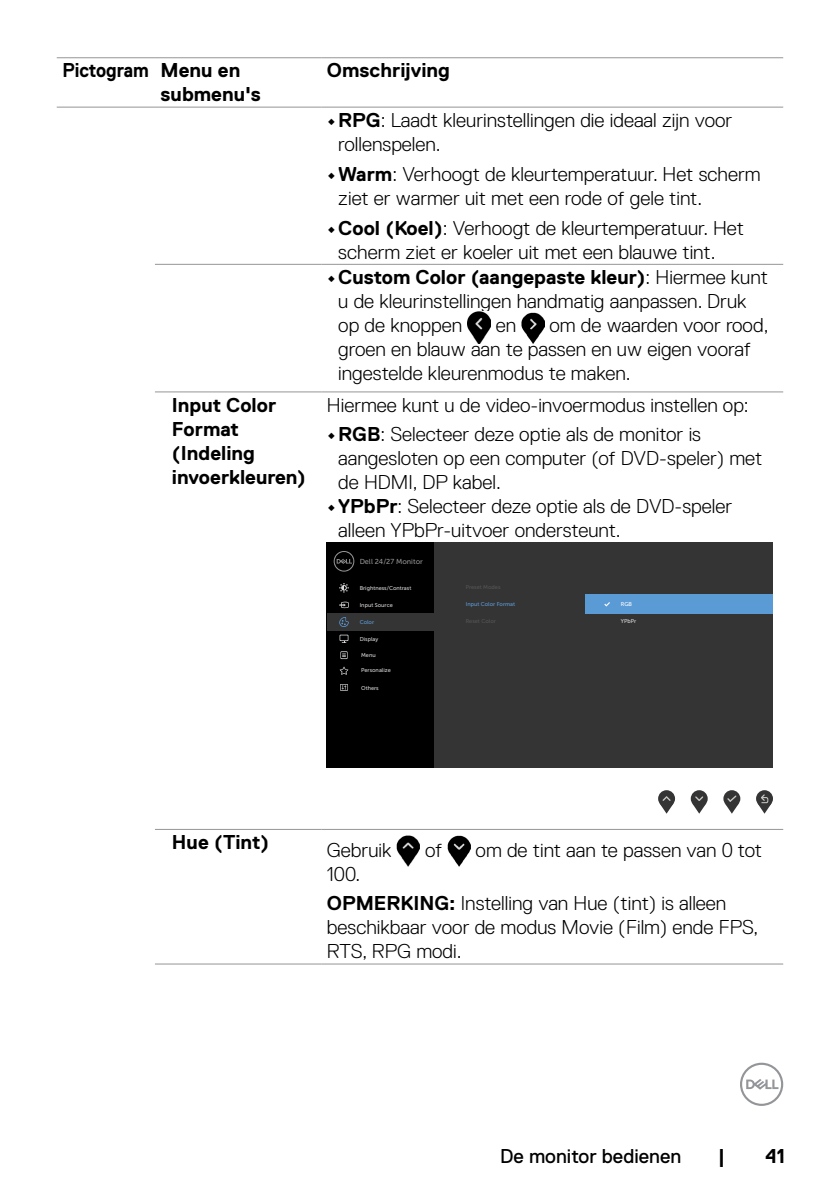
<style>
.page{position:relative;width:840px;height:1191px;background:#fff}
.page>*{position:absolute;margin:0;border:0;box-sizing:border-box;transform-origin:0 0}
.t1{font:300 20px/24px "Dell Replica";color:#000}
.t2{font:700 20px/24px "Dell Replica";color:#000}
.t3{font:700 20px/24px "Dell Replica";color:#000;scale:.9 1}
.t4{font:20px "Dell Replica";color:#000}
.t5{font:7.2px "Museo Sans For Dell 500";color:#939393}
.t6{font:5.6px "Museo Sans For Dell 500";color:#d9d9d9}
.t7{font:5.6px "Museo Sans For Dell 500";color:#5b9bd5}
.t8{font:5.6px "Museo Sans For Dell 500";color:#fff}
.s1{font-weight:700}
</style>
<div class="page">
<svg style="left:740px;top:1062px;width:42px;height:44px"></svg>
<hr style="left:57px;top:107px;width:98px;height:1px;background:#939598">
<hr style="left:155px;top:107px;width:166px;height:1px;background:#939598">
<hr style="left:321px;top:107px;width:461px;height:1px;background:#939598">
<hr style="left:57px;top:57px;width:98px;height:1px;background:#939598">
<hr style="left:155px;top:57px;width:166px;height:1px;background:#939598">
<hr style="left:321px;top:57px;width:461px;height:1px;background:#939598">
<hr style="left:155px;top:264px;width:166px;height:1px;background:#939598">
<hr style="left:321px;top:264px;width:461px;height:1px;background:#939598">
<hr style="left:155px;top:391px;width:166px;height:1px;background:#939598">
<hr style="left:321px;top:391px;width:461px;height:1px;background:#939598">
<hr style="left:155px;top:829px;width:166px;height:1px;background:#939598">
<hr style="left:321px;top:829px;width:461px;height:1px;background:#939598">
<hr style="left:155px;top:963px;width:166px;height:1px;background:#939598">
<hr style="left:321px;top:963px;width:461px;height:1px;background:#939598">
<img style="left:467px;top:312px;width:23px;height:31px">
<img style="left:521px;top:312px;width:23px;height:31px">
<div style="left:327px;top:542px;width:445px;height:225px;background:#343435"></div>
<div style="left:327px;top:542px;width:106px;height:225px;background:#000"></div>
<div style="left:327px;top:613px;width:108px;height:18px;background:#343435"></div>
<svg style="left:333px;top:551px;width:21px;height:20px"></svg>
<svg style="left:339px;top:601px;width:9px;height:7px"></svg>
<svg style="left:339px;top:617px;width:10px;height:10px"></svg>
<svg style="left:339px;top:666px;width:9px;height:9px"></svg>
<svg style="left:339px;top:634px;width:9px;height:7px"></svg>
<svg style="left:340px;top:635px;width:7px;height:8px"></svg>
<svg style="left:340px;top:651px;width:7px;height:8px"></svg>
<svg style="left:341px;top:652px;width:6px;height:6px"></svg>
<svg style="left:340px;top:684px;width:8px;height:7px"></svg>
<svg style="left:340px;top:684px;width:7px;height:6px"></svg>
<svg style="left:341px;top:685px;width:5px;height:4px"></svg>
<svg style="left:339px;top:583px;width:9px;height:9px"></svg>
<svg style="left:657px;top:790px;width:17px;height:17px"></svg>
<svg style="left:659px;top:796px;width:14px;height:17px"></svg>
<div style="left:690px;top:790px;width:17px;height:17px;background:#343435;border-radius:50%"></div>
<svg style="left:692px;top:796px;width:13px;height:17px"></svg>
<div style="left:723px;top:790px;width:17px;height:17px;background:#343435;border-radius:50%"></div>
<svg style="left:724px;top:795px;width:14px;height:18px"></svg>
<svg style="left:755px;top:790px;width:17px;height:17px"></svg>
<svg style="left:757px;top:794px;width:14px;height:19px"></svg>
<div style="left:585px;top:594px;width:187px;height:20px;background:#5b9bd5"></div>
<svg style="left:604px;top:602px;width:5px;height:4px"></svg>
<img style="left:396px;top:835px;width:23px;height:31px">
<img style="left:447px;top:835px;width:23px;height:31px">
<p class="t3" style="left:160px;top:59px;width:113px;text-indent:-98px">Pictogram Menu en submenu's</p>
<p class="t2" style="left:327px;top:59px;width:125px">Omschrijving</p>
<p class="t1" style="left:338px;top:108px;width:395px;text-indent:-11px"><span class="s1">•RPG</span>: Laadt kleurinstellingen die ideaal zijn voor rollenspelen.</p>
<p class="t1" style="left:338px;top:162px;width:423px;text-indent:-11px"><span class="s1">•Warm</span>: Verhoogt de kleurtemperatuur. Het scherm ziet er warmer uit met een rode of gele tint.</p>
<p class="t1" style="left:338px;top:216px;width:407px;text-indent:-11px"><span class="s1">•Cool (Koel)</span>: Verhoogt de kleurtemperatuur. Het scherm ziet er koeler uit met een blauwe tint.</p>
<p class="t1" style="left:338px;top:265px;width:431px;text-indent:-11px"><span class="s1">•Custom Color (aangepaste kleur)</span>: Hiermee kunt u de kleurinstellingen handmatig aanpassen. Druk op de knoppen</p>
<p class="t1" style="left:338px;top:314px;width:431px;text-indent:211px">om de waarden voor rood, groen en blauw aan te passen en uw eigen vooraf ingestelde kleurenmodus te maken.</p>
<p class="t1" style="left:495px;top:314px;width:22px">en</p>
<p class="t2" style="left:172px;top:393px;width:135px">Input Color<br>Format (Indeling invoerkleuren)</p>
<p class="t1" style="left:327px;top:393px;width:423px">Hiermee kunt u de video-invoermodus instellen op:</p>
<p class="t1" style="left:338px;top:422px;width:425px;text-indent:-11px"><span class="s1">•RGB</span>: Selecteer deze optie als de monitor is aangesloten op een computer (of DVD-speler) met de HDMI, DP kabel.</p>
<p class="t1" style="left:338px;top:494px;width:395px;text-indent:-11px"><span class="s1">•YPbPr</span>: Selecteer deze optie als de DVD-speler alleen YPbPr-uitvoer ondersteunt.</p>
<p class="t5" style="left:359px;top:557px;width:65px">Dell 24/27 Monitor</p>
<p class="t6" style="left:359px;top:601px;width:35px">Input Source</p>
<p class="t7" style="left:359px;top:619px;width:16px">Color</p>
<p class="t6" style="left:359px;top:584px;width:53px">Brightness/Contrast</p>
<p class="t7" style="left:465px;top:601px;width:51px">Input Color Format</p>
<p class="t8" style="left:620px;top:601px;width:13px">RGB</p>
<p class="t6" style="left:620px;top:618px;width:17px">YPbPr</p>
<p class="t6" style="left:359px;top:636px;width:20px">Display</p>
<p class="t6" style="left:361px;top:652px;width:16px">Menu</p>
<p class="t6" style="left:361px;top:684px;width:19px">Others</p>
<p class="t6" style="left:361px;top:667px;width:31px">Personalize</p>
<p class="t2" style="left:172px;top:830px;width:98px">Hue (Tint)</p>
<p class="t1" style="left:327px;top:838px;width:66px">Gebruik</p>
<p class="t1" style="left:425px;top:838px;width:19px">of</p>
<p class="t1" style="left:475px;top:838px;width:288px">om de tint aan te passen van 0 tot</p>
<p class="t1" style="left:327px;top:859px;width:400px;line-height:29.6px">100.<br><span class="s1">OPMERKING:</span> Instelling van Hue (tint) is alleen</p>
<p class="t1" style="left:327px;top:915px;width:432px">beschikbaar voor de modus Movie (Film) ende FPS,<br>RTS, RPG modi.</p>
<p class="t4" style="left:500px;top:1144px;width:182px">De monitor bedienen</p>
<p class="t2" style="left:717px;top:1143px;width:9px">|</p>
<p class="t2" style="left:765px;top:1143px;width:21px">41</p>
</div>
